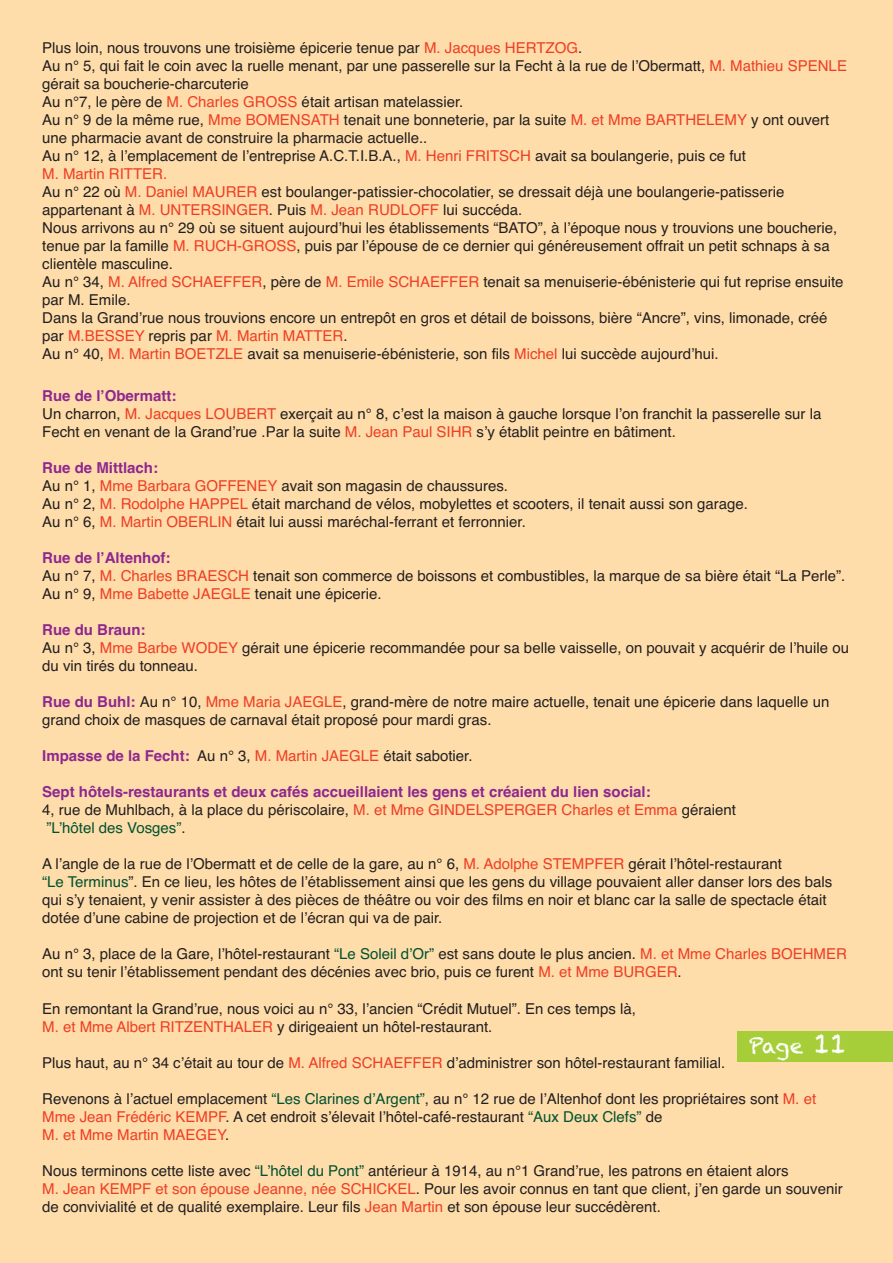
<style>
.page{position:relative;width:893px;height:1263px;background:#feddaa}
.page>*{position:absolute;margin:0;border:0;box-sizing:border-box;transform-origin:0 0}
.t1{font:21px "Chalkduster";color:#fff}
.t2{font:15px/18px "Helvetica";color:#231f20}
.t3{font:700 15px/18px "Helvetica";color:#8f278f}
.s1{color:#ef3e25}
.s2{font-weight:700;color:#8f278f}
.s3{font-weight:400;color:#231f20}
.s4{font-weight:400;color:#ef3e25}
.s5{font-weight:400;color:#015230}
.s6{color:#015230}
.s7{font-size:27px}
</style>
<div class="page">
<div style="left:737px;top:1032px;width:156px;height:30px;background:#a6ce39"></div>
<p class="t2" style="left:42px;top:39px;width:806px">Plus loin, nous trouvons une troisième épicerie tenue par <span class="s1">M. Jacques HERTZOG</span>.<br>Au n° 5, qui fait le coin avec la ruelle menant, par une passerelle sur la Fecht à la rue de l’Obermatt, <span class="s1">M. Mathieu SPENLE </span>gérait sa boucherie-charcuterie<br>Au n°7, le père de <span class="s1">M. Charles GROSS</span> était artisan matelassier.<br>Au n° 9 de la même rue, <span class="s1">Mme BOMENSATH</span> tenait une bonneterie, par la suite <span class="s1">M. et Mme BARTHELEMY</span> y ont ouvert une pharmacie avant de construire la pharmacie actuelle..<br>Au n° 12, à l’emplacement de l’entreprise A.C.T.I.B.A., <span class="s1">M. Henri FRITSCH</span> avait sa boulangerie, puis ce fut<br><span class="s1">M. Martin RITTER.<br></span>Au n° 22 où <span class="s1">M. Daniel MAURER</span> est boulanger-patissier-chocolatier, se dressait déjà une boulangerie-patisserie appartenant à <span class="s1">M. UNTERSINGER</span>. Puis <span class="s1">M. Jean RUDLOFF</span> lui succéda.<br>Nous arrivons au n° 29 où se situent aujourd’hui les établissements “BATO”, à l’époque nous y trouvions une boucherie, tenue par la famille <span class="s1">M. RUCH-GROSS</span>, puis par l’épouse de ce dernier qui généreusement offrait un petit schnaps à sa clientèle masculine.<br>Au n° 34, <span class="s1">M. Alfred SCHAEFFER</span>, père de <span class="s1">M. Emile SCHAEFFER</span> tenait sa menuiserie-ébénisterie qui fut reprise ensuite par M. Emile.<br>Dans la Grand’rue nous trouvions encore un entrepôt en gros et détail de boissons, bière “Ancre”, vins, limonade, créé par <span class="s1">M.BESSEY</span> repris par <span class="s1">M. Martin MATTER</span>.<br>Au n° 40, <span class="s1">M. Martin BOETZLE</span> avait sa menuiserie-ébénisterie, son fils <span class="s1">Michel</span> lui succède aujourd’hui.</p>
<p class="t2" style="left:42px;top:387px;width:781px"><span class="s2">Rue de l’Obermatt:<br></span>Un charron, <span class="s1">M. Jacques LOUBERT</span> exerçait au n° 8, c’est la maison à gauche lorsque l’on franchit la passerelle sur la<br>Fecht en venant de la Grand’rue .Par la suite <span class="s1">M. Jean Paul SIHR</span> s’y établit peintre en bâtiment.</p>
<p class="t2" style="left:42px;top:459px;width:707px"><span class="s2">Rue de Mittlach:<br></span>Au n° 1, <span class="s1">Mme Barbara GOFFENEY</span> avait son magasin de chaussures.<br>Au n° 2, <span class="s1">M. Rodolphe HAPPEL</span> était marchand de vélos, mobylettes et scooters, il tenait aussi son garage.<br>Au n° 6, <span class="s1">M. Martin OBERLIN</span> était lui aussi maréchal-ferrant et ferronnier.</p>
<p class="t2" style="left:42px;top:549px;width:804px"><span class="s2">Rue de l’Altenhof:<br></span>Au n° 7, <span class="s1">M. Charles BRAESCH</span> tenait son commerce de boissons et combustibles, la marque de sa bière était “La Perle”.<br>Au n° 9, <span class="s1">Mme Babette JAEGLE</span> tenait une épicerie.</p>
<p class="t2" style="left:42px;top:621px;width:808px"><span class="s2">Rue du Braun:<br></span>Au n° 3, <span class="s1">Mme Barbe WODEY</span> gérait une épicerie recommandée pour sa belle vaisselle, on pouvait y acquérir de l’huile ou du vin tirés du tonneau.</p>
<p class="t2" style="left:42px;top:693px;width:789px"><span class="s2">Rue du Buhl:</span> Au n° 10, <span class="s1">Mme Maria JAEGLE</span>, grand-mère de notre maire actuelle, tenait une épicerie dans laquelle un grand choix de masques de carnaval était proposé pour mardi gras.</p>
<p class="t2" style="left:42px;top:747px;width:432px"><span class="s2">Impasse de la Fecht:</span> Au n° 3, <span class="s1">M. Martin JAEGLE</span> était sabotier.</p>
<p class="t3" style="left:42px;top:783px;width:695px">Sept hôtels-restaurants et deux cafés accueillaient les gens et créaient du lien social:<br><span class="s3">4, rue de Muhlbach, à la place du périscolaire,</span> <span class="s4">M. et Mme GINDELSPERGER Charles et Emma</span> <span class="s3">géraient </span><span class="s5">”L’hôtel des Vosges”</span><span class="s3">.</span></p>
<p class="t2" style="left:42px;top:855px;width:792px">A l’angle de la rue de l’Obermatt et de celle de la gare, au n° 6, <span class="s1">M. Adolphe STEMPFER</span> gérait l’hôtel-restaurant<br><span class="s6">“Le Terminus</span>”. En ce lieu, les hôtes de l’établissement ainsi que les gens du village pouvaient aller danser lors des bals qui s’y tenaient, y venir assister à des pièces de théâtre ou voir des films en noir et blanc car la salle de spectacle était dotée d’une cabine de projection et de l’écran qui va de pair.</p>
<p class="t2" style="left:42px;top:945px;width:806px">Au n° 3, place de la Gare, l’hôtel-restaurant <span class="s6">“Le Soleil d’Or”</span> est sans doute le plus ancien. <span class="s1">M. et Mme Charles BOEHMER </span>ont su tenir l’établissement pendant des décénies avec brio, puis ce furent <span class="s1">M. et Mme BURGER</span>.</p>
<p class="t2" style="left:42px;top:999px;width:595px">En remontant la Grand’rue, nous voici au n° 33, l’ancien “Crédit Mutuel”. En ces temps là,<br><span class="s1">M. et Mme Albert RITZENTHALER</span> y dirigeaient un hôtel-restaurant.</p>
<p class="t2" style="left:42px;top:1053px;width:684px">Plus haut, au n° 34 c’était au tour de <span class="s1">M. Alfred SCHAEFFER</span> d’administrer son hôtel-restaurant familial.</p>
<p class="t2" style="left:42px;top:1089px;width:775px">Revenons à l’actuel emplacement <span class="s6">“Les Clarines d’Argent”</span>, au n° 12 rue de l’Altenhof dont les propriétaires sont <span class="s1">M. et<br>Mme Jean Frédéric KEMPF</span>. A cet endroit s’élevait l’hôtel-café-restaurant <span class="s6">“Aux Deux Clefs”</span> de<br><span class="s1">M. et Mme Martin MAEGEY</span>.</p>
<p class="t2" style="left:42px;top:1161px;width:802px">Nous terminons cette liste avec <span class="s6">“L’hôtel du Pont”</span> antérieur à 1914, au n°1 Grand’rue, les patrons en étaient alors<br><span class="s1">M. Jean KEMPF et son épouse Jeanne, née SCHICKEL</span>. Pour les avoir connus en tant que client, j’en garde un souvenir de convivialité et de qualité exemplaire. Leur fils <span class="s1">Jean Martin</span> et son épouse leur succédèrent.</p>
<h1 class="t1" style="left:749px;top:1033px;width:99px">Page <span class="s7">11</span></h1>
</div>
